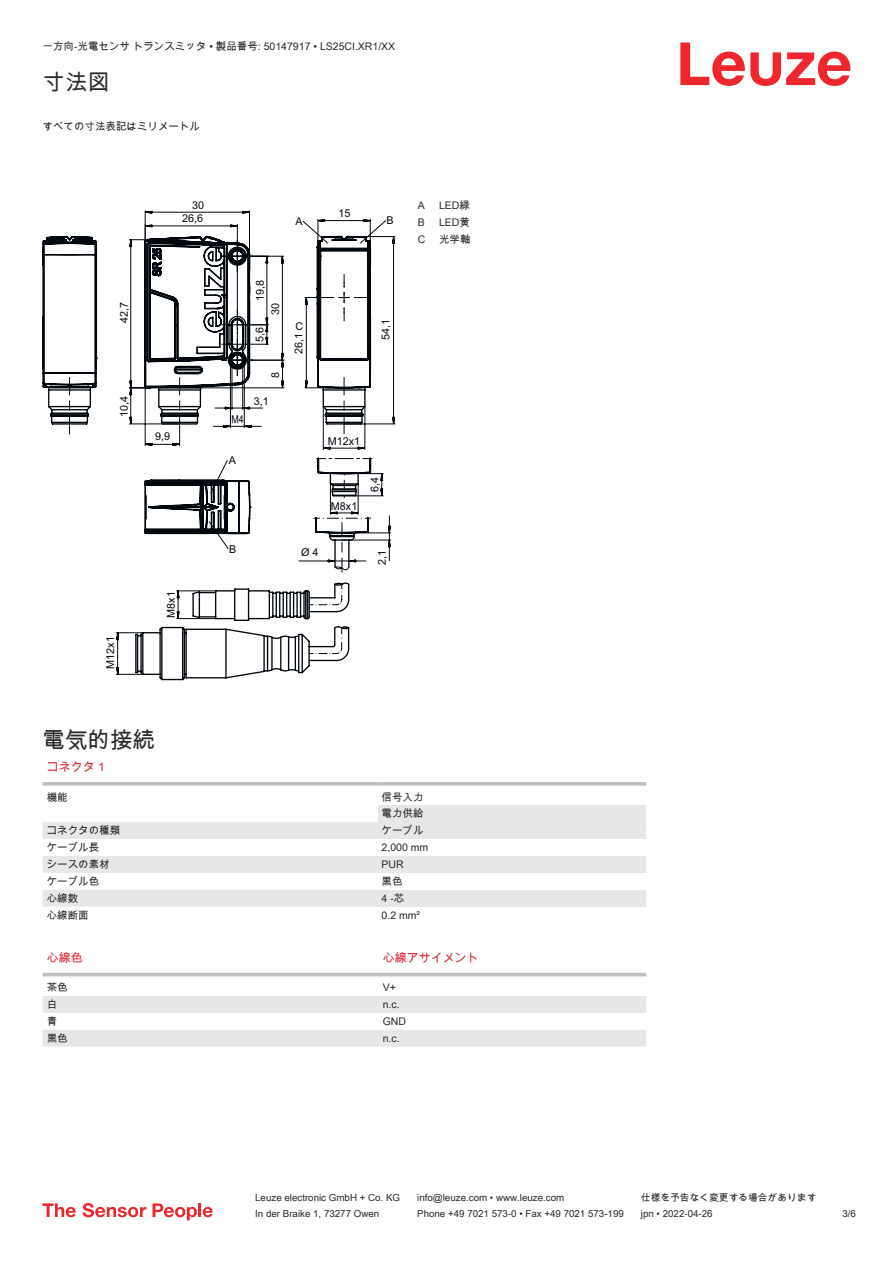
<style>
.page{position:relative;width:893px;height:1263px;background:#fff}
.page>*{position:absolute;margin:0;border:0;box-sizing:border-box;transform-origin:0 0}
.t1{font:22.5px "Arial Unicode MS";color:#2b292a}
.t2{font:12px "Arial Unicode MS";color:#db2a30}
.t3{font:10.8px/13.4px "Arial";color:#03080e;text-align:right}
.t4{font:10.8px "Arial Narrow";color:#03080e}
.t5{font:10.5px/17px "Arial Unicode MS";color:#2b292a}
.t6{font:9.75px "Arial Unicode MS";color:#2b292a}
</style>
<div class="page">
<svg style="left:680px;top:43px;width:170px;height:43px"></svg>
<svg style="left:43px;top:822px;width:335px;height:85px;fill:#e6e7e9"></svg>
<svg style="left:43px;top:782px;width:335px;height:4px"></svg>
<svg style="left:378px;top:782px;width:268px;height:4px"></svg>
<div style="left:378px;top:805px;width:268px;height:17px;background:#e6e7e9"></div>
<div style="left:378px;top:822px;width:268px;height:17px;background:#e6e7e9"></div>
<div style="left:378px;top:856px;width:268px;height:17px;background:#e6e7e9"></div>
<div style="left:378px;top:890px;width:268px;height:17px;background:#e6e7e9"></div>
<svg style="left:43px;top:972px;width:603px;height:5px"></svg>
<svg style="left:43px;top:996px;width:603px;height:51px"></svg>
<hr style="left:43px;top:973px;width:335px;height:3px;background:#bdbfc1">
<hr style="left:378px;top:973px;width:226px;height:3px;background:#bdbfc1">
<hr style="left:604px;top:973px;width:42px;height:3px;background:#bdbfc1">
<svg style="left:43px;top:1203px;width:33px;height:14px"></svg>
<svg style="left:83px;top:1203px;width:63px;height:14px"></svg>
<svg style="left:153px;top:1203px;width:44px;height:17px"></svg>
<hr style="left:198px;top:1203px;width:3px;height:14px;background:#ed272d">
<svg style="left:203px;top:1207px;width:10px;height:10px"></svg>
<svg style="left:43px;top:235px;width:204px;height:445px"></svg>
<svg style="left:144px;top:210px;width:106px;height:9px"></svg>
<svg style="left:69px;top:219px;width:326px;height:354px"></svg>
<svg style="left:115px;top:220px;width:275px;height:455px"></svg>
<svg style="left:388px;top:525px;width:3px;height:23px"></svg>
<p class="t5" style="left:43px;top:38px;width:354px">一方向-光電センサ トランスミッタ • 製品番号: 50147917 • LS25CI.XR1/XX</p>
<h1 class="t1" style="left:43px;top:66px;width:69px">寸法図</h1>
<p class="t5" style="left:43px;top:118px;width:159px">すべての寸法表記はミリメートル</p>
<p class="t3" style="left:118px;top:323px;width:23px;rotate:-90deg">42,7</p>
<p class="t3" style="left:118px;top:417px;width:23px;rotate:-90deg">10,4</p>
<p class="t3" style="left:104px;top:669px;width:34px;rotate:-90deg">M12x1</p>
<p class="t3" style="left:182px;top:199px;width:24px">30<br>26,6</p>
<p class="t3" style="left:155px;top:430px;width:17px">9,9</p>
<p class="t3" style="left:165px;top:618px;width:28px;rotate:-90deg">M8x1</p>
<p class="t3" style="left:295px;top:215px;width:9px">A</p>
<p class="t3" style="left:338px;top:207px;width:14px">15</p>
<p class="t3" style="left:386px;top:214px;width:9px">B</p>
<p class="t4" style="left:231px;top:413px;width:14px">M4</p>
<p class="t3" style="left:229px;top:454px;width:9px">A</p>
<p class="t3" style="left:254px;top:301px;width:23px;rotate:-90deg">19,8</p>
<p class="t3" style="left:254px;top:342px;width:17px;rotate:-90deg">5,6</p>
<p class="t3" style="left:380px;top:340px;width:23px;rotate:-90deg">54,1</p>
<p class="t3" style="left:269px;top:315px;width:14px;rotate:-90deg">30</p>
<p class="t3" style="left:295px;top:320px;width:9px">C</p>
<p class="t3" style="left:293px;top:354px;width:23px;rotate:-90deg">26,1</p>
<p class="t3" style="left:269px;top:378px;width:8px;rotate:-90deg">8</p>
<p class="t3" style="left:254px;top:395px;width:17px">3,1</p>
<p class="t3" style="left:328px;top:435px;width:34px">M12x1</p>
<p class="t3" style="left:331px;top:500px;width:28px">M8x1</p>
<p class="t3" style="left:368px;top:492px;width:17px;rotate:-90deg">6,4</p>
<p class="t3" style="left:229px;top:543px;width:9px">B</p>
<p class="t3" style="left:301px;top:546px;width:19px">Ø 4</p>
<p class="t3" style="left:376px;top:565px;width:17px;rotate:-90deg">2,1</p>
<p class="t5" style="left:418px;top:197px;width:9px">A</p>
<p class="t5" style="left:439px;top:197px;width:32px">LED緑</p>
<p class="t5" style="left:418px;top:214px;width:9px">B</p>
<p class="t5" style="left:439px;top:214px;width:32px">LED黄</p>
<p class="t5" style="left:418px;top:231px;width:9px">C</p>
<p class="t5" style="left:439px;top:231px;width:33px">光学軸</p>
<h1 class="t1" style="left:43px;top:724px;width:114px">電気的接続</h1>
<p class="t2" style="left:47px;top:758px;width:60px">コネクタ 1</p>
<p class="t5" style="left:47px;top:788px;width:22px">機能</p>
<p class="t5" style="left:382px;top:788px;width:43px">信号入力電力供給</p>
<p class="t5" style="left:47px;top:822px;width:75px">コネクタの種類</p>
<p class="t5" style="left:382px;top:822px;width:43px">ケーブル</p>
<p class="t5" style="left:47px;top:839px;width:54px">ケーブル長</p>
<p class="t5" style="left:382px;top:839px;width:48px">2,000 mm</p>
<p class="t5" style="left:47px;top:856px;width:64px">シースの素材</p>
<p class="t5" style="left:382px;top:856px;width:24px">PUR</p>
<p class="t5" style="left:47px;top:873px;width:54px">ケーブル色</p>
<p class="t5" style="left:382px;top:873px;width:22px">黒色</p>
<p class="t5" style="left:47px;top:889px;width:33px">心線数</p>
<p class="t5" style="left:382px;top:889px;width:24px">4 -芯</p>
<p class="t5" style="left:47px;top:906px;width:43px">心線断面</p>
<p class="t5" style="left:382px;top:906px;width:40px">0.2 mm²</p>
<p class="t2" style="left:47px;top:949px;width:37px">心線色</p>
<p class="t2" style="left:383px;top:949px;width:97px">心線アサイメント</p>
<p class="t5" style="left:47px;top:979px;width:22px">茶色</p>
<p class="t5" style="left:383px;top:979px;width:15px">V+</p>
<p class="t5" style="left:47px;top:996px;width:12px">白</p>
<p class="t5" style="left:383px;top:996px;width:18px">n.c.</p>
<p class="t5" style="left:47px;top:1013px;width:12px">青</p>
<p class="t5" style="left:383px;top:1013px;width:25px">GND</p>
<p class="t5" style="left:47px;top:1029px;width:22px">黒色</p>
<p class="t5" style="left:383px;top:1029px;width:18px">n.c.</p>
<p class="t6" style="left:255px;top:1191px;width:146px">Leuze electronic GmbH + Co. KG</p>
<p class="t6" style="left:417px;top:1191px;width:149px">info@leuze.com • www.leuze.com</p>
<p class="t6" style="left:641px;top:1191px;width:177px">仕様を予告なく変更する場合があります</p>
<p class="t6" style="left:255px;top:1206px;width:126px">In der Braike 1, 73277 Owen</p>
<p class="t6" style="left:417px;top:1206px;width:208px">Phone +49 7021 573-0 • Fax +49 7021 573-199</p>
<p class="t6" style="left:641px;top:1206px;width:73px">jpn • 2022-04-26</p>
<p class="t6" style="left:842px;top:1206px;width:15px">3 /6</p>
</div>
